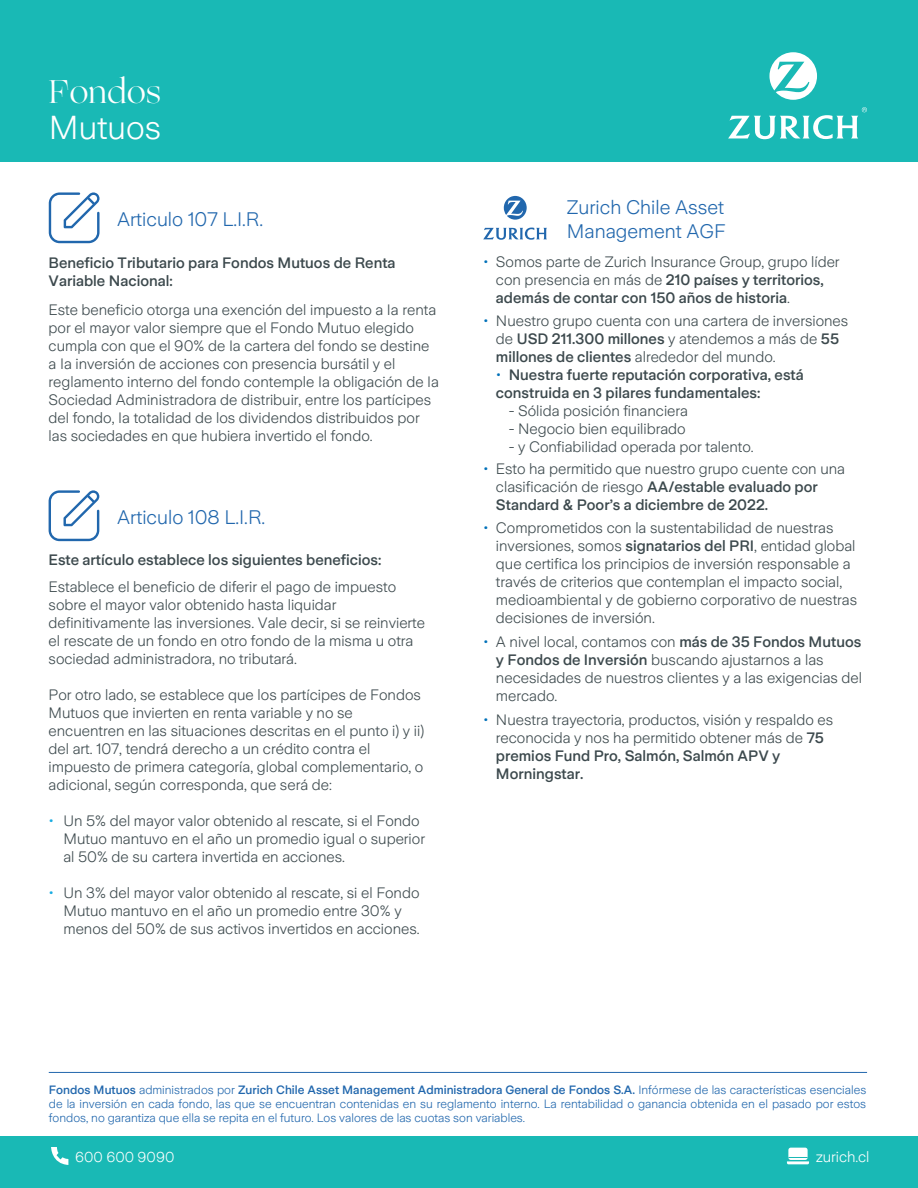
<style>
.page{position:relative;width:918px;height:1188px;background:#fff}
.page>*{position:absolute;margin:0;border:0;box-sizing:border-box;transform-origin:0 0}
.t1{font:33px "Ogg";color:#fff}
.t2{font:300 33px "Zurich Sans";color:#fff}
.t3{font:300 19.5px/23.4px "Zurich Sans";color:#2167ad}
.t4{font:300 15px/18px "Zurich Sans";color:#3c494d}
.t5{font:500 15px/18px "Zurich Sans";color:#3c494d}
.t6{font:300 15px "Zurich Sans";color:#fff}
.t7{font:300 14.25px "Zurich Sans";color:#fff}
.t8{font:300 12px/14.4px "Zurich Sans";color:#2167ad;text-align:justify}
.s1{color:#19ace2}
.s2{color:#0071b9}
.s3{font-weight:500}
.s4{font-weight:300;color:#0071b9}
</style>
<div class="page">
<div style="left:0;top:0;width:918px;height:162px;background:#19b9b5"></div>
<svg style="left:769px;top:52px;width:48px;height:48px"></svg>
<svg style="left:728px;top:107px;width:139px;height:32px"></svg>
<svg style="left:49px;top:192px;width:51px;height:51px"></svg>
<svg style="left:49px;top:490px;width:50px;height:51px"></svg>
<hr style="left:49px;top:1072px;width:818px;height:1px;background:#2167ad">
<svg style="left:504px;top:196px;width:23px;height:24px"></svg>
<svg style="left:483px;top:228px;width:64px;height:12px"></svg>
<div style="left:0;top:1137px;width:918px;height:51px;background:#19b9b5"></div>
<svg style="left:51px;top:1147px;width:17px;height:18px"></svg>
<div style="left:788px;top:1148px;width:20px;height:12px;background:#fff;border-radius:2px"></div>
<svg style="left:787px;top:1157px;width:22px;height:7px"></svg>
<h1 class="t1" style="left:49px;top:70px;width:113px">Fondos</h1>
<h1 class="t2" style="left:49px;top:110px;width:114px">Mutuos</h1>
<h2 class="t3" style="left:117px;top:208px;width:148px">Articulo 107 L.I.R.</h2>
<p class="t5" style="left:49px;top:254px;width:349px">Beneficio Tributario para Fondos Mutuos de Renta<br>Variable Nacional:</p>
<p class="t4" style="left:49px;top:302px;width:392px">Este beneficio otorga una exención del impuesto a Ia renta por el mayor valor siempre que el Fondo Mutuo elegido cumpla con que el 90% de Ia cartera del fondo se destine a Ia inversión de acciones con presencia bursátil y el reglamento interno del fondo contemple Ia obligación de Ia Sociedad Administradora de distribuir, entre los partícipes del fondo, Ia totalidad de los dividendos distribuidos por las sociedades en que hubiera invertido el fondo.</p>
<h2 class="t3" style="left:117px;top:506px;width:149px">Articulo 108 L.I.R.</h2>
<p class="t5" style="left:49px;top:551px;width:334px">Este artículo establece los siguientes beneficios:</p>
<p class="t4" style="left:49px;top:578px;width:378px">Establece el beneficio de diferir el pago de impuesto sobre el mayor valor obtenido hasta liquidar definitivamente las inversiones. Vale decir, si se reinvierte el rescate de un fondo en otro fondo de la misma u otra sociedad administradora, no tributará.</p>
<p class="t4" style="left:49px;top:686px;width:377px">Por otro lado, se establece que los partícipes de Fondos Mutuos que invierten en renta variable y no se encuentren en las situaciones descritas en el punto i) y ii) del art. 107, tendrá derecho a un crédito contra el impuesto de primera categoría, global complementario, o adicional, según corresponda, que será de:</p>
<p class="t4" style="left:63px;top:812px;width:363px;text-indent:-15px"><span class="s1">•</span> Un 5% del mayor valor obtenido al rescate, si el Fondo<br>Mutuo mantuvo en el año un promedio igual o superior al 50% de su cartera invertida en acciones.</p>
<p class="t4" style="left:63px;top:884px;width:358px;text-indent:-15px"><span class="s1">•</span> Un 3% del mayor valor obtenido al rescate, si el Fondo<br>Mutuo mantuvo en el año un promedio entre 30% y menos del 50% de sus activos invertidos en acciones.</p>
<h2 class="t3" style="left:567px;top:196px;width:160px">Zurich Chile Asset<br>Management AGF</h2>
<p class="t4" style="left:496px;top:253px;width:345px;text-indent:-13px"><span class="s2">•</span> Somos parte de Zurich Insurance Group, grupo líder con presencia en más de <span class="s3">210 países y territorios, además de contar con 150 años de historia</span>.</p>
<p class="t4" style="left:496px;top:312px;width:354px;text-indent:-13px"><span class="s2">•</span> Nuestro grupo cuenta con una cartera de inversiones de <span class="s3">USD 211.300 millones</span> y atendemos a más de <span class="s3">55 millones de clientes</span> alrededor del mundo.</p>
<p class="t5" style="left:496px;top:366px;width:309px"><span class="s4">•</span> Nuestra fuerte reputación corporativa, está construida en 3 pilares fundamentales:</p>
<p class="t4" style="left:509px;top:402px;width:181px">- Sólida posición financiera</p>
<p class="t4" style="left:509px;top:420px;width:179px">- Negocio bien equilibrado</p>
<p class="t4" style="left:509px;top:438px;width:247px">- y Confiabilidad operada por talento.</p>
<p class="t4" style="left:496px;top:460px;width:351px;text-indent:-13px"><span class="s2">•</span> Esto ha permitido que nuestro grupo cuente con una clasificación de riesgo <span class="s3">AA/estable evaluado por<br>Standard &amp; Poor’s a diciembre de 2022.</span></p>
<p class="t4" style="left:496px;top:519px;width:363px;text-indent:-13px"><span class="s2">•</span> Comprometidos con la sustentabilidad de nuestras inversiones, somos <span class="s3">signatarios del PRI</span>, entidad global que certifica los principios de inversión responsable a través de criterios que contemplan el impacto social, medioambiental y de gobierno corporativo de nuestras decisiones de inversión.</p>
<p class="t4" style="left:496px;top:633px;width:368px;text-indent:-13px"><span class="s2">•</span> A nivel local, contamos con <span class="s3">más de 35 Fondos Mutuos y Fondos de Inversión</span> buscando ajustarnos a las necesidades de nuestros clientes y a las exigencias del mercado.</p>
<p class="t4" style="left:496px;top:711px;width:339px;text-indent:-13px"><span class="s2">•</span> Nuestra trayectoria, productos, visión y respaldo es reconocida y nos ha permitido obtener más de <span class="s3">75 premios Fund Pro, Salmón, Salmón APV y Morningstar.</span></p>
<p class="t8" style="left:49px;top:1083px;width:819px"><span class="s3">Fondos Mutuos</span> administrados por <span class="s3">Zurich Chile Asset Management Administradora General de Fondos S.A.</span> Infórmese de las características esenciales de la inversión en cada fondo, las que se encuentran contenidas en su reglamento interno. La rentabilidad o ganancia obtenida en el pasado por estos fondos, no garantiza que ella se repita en el futuro. Los valores de las cuotas son variables.</p>
<p class="t7" style="left:75px;top:1150px;width:101px">600 600 9090</p>
<p class="t6" style="left:816px;top:1149px;width:55px">zurich.cl</p>
</div>
